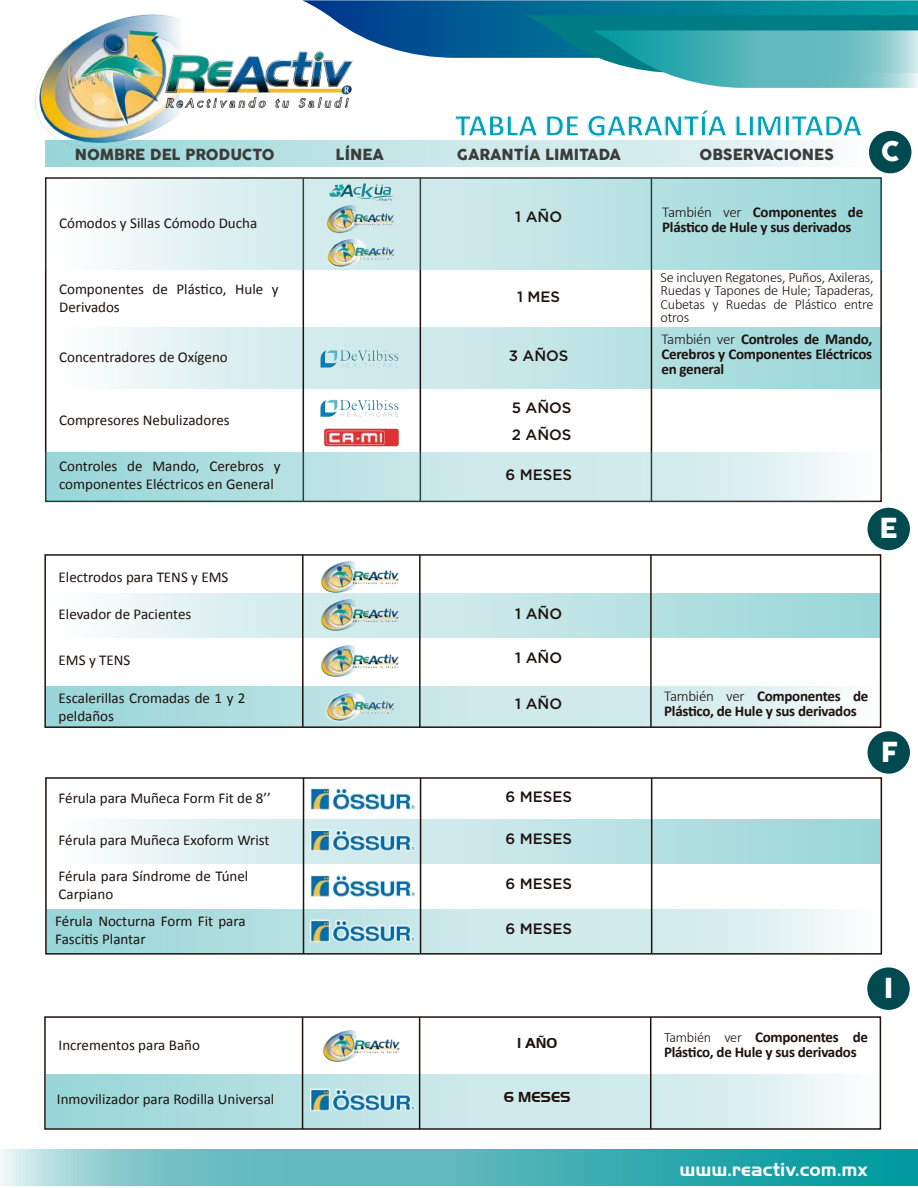
<style>
.page{position:relative;width:918px;height:1188px;background:#fff}
.page>*{position:absolute;margin:0;border:0;box-sizing:border-box;transform-origin:0 0}
.t1{font:700 31.5px "Calibri";color:#00a1ba}
.t2{font:27px "COCOGOOSE";color:#fff}
.t3{font:700 19.5px "Handel Got D";color:#fbfaf9}
.t4{font:15px/18px "Calibri";color:#1e120d}
.t5{font:700 15px/15px "Calibri";letter-spacing:-.02em;color:#1e120d}
.t6{font:500 15px/27.8px "Gotham";color:#1e120d}
.t7{font:15px "COCOGOOSE";color:#3c3c3b}
.t8{font:700 15px "Handel Got D";color:#1e120d}
.t9{font:300 14.25px/13.5px "Calibri";letter-spacing:-.02em;color:#1e120d;text-align:justify}
.s1{font-weight:300}
.s2{font-weight:300;font-size:14.25px}
</style>
<div class="page">
<svg style="left:1px;top:1149px;width:917px;height:36px;background:#53b6ba"></svg>
<svg style="left:302px;top:0;width:616px;height:88px"></svg>
<img style="left:36px;top:15px;width:318px;height:125px">
<div style="left:45px;top:327px;width:835px;height:62px;background:linear-gradient(to right,#f7fafa,#9ad6d8)"></div>
<div style="left:45px;top:140px;width:836px;height:27px;background:linear-gradient(to right,#99d5d8,#f6f9fa)"></div>
<hr style="left:303px;top:178px;width:1px;height:323px;background:#1e120d">
<hr style="left:420px;top:178px;width:1px;height:323px;background:#1e120d">
<hr style="left:651px;top:178px;width:1px;height:323px;background:#1e120d">
<div style="left:869px;top:131px;width:42px;height:42px;background:#004a50;border-radius:50%"></div>
<div style="left:45px;top:594px;width:835px;height:43px;background:linear-gradient(to right,#f7fafa,#9bd6d8)"></div>
<div style="left:47px;top:687px;width:835px;height:40px;background:linear-gradient(to right,#9cd6d9,#f1f7f8)"></div>
<img style="left:317px;top:344px;width:86px;height:27px">
<img style="left:320px;top:399px;width:79px;height:18px">
<div style="left:44px;top:554px;width:837px;height:174px;border:2px solid #1e120d"></div>
<hr style="left:302px;top:555px;width:2px;height:172px;background:#1e120d">
<hr style="left:419px;top:555px;width:2px;height:172px;background:#1e120d">
<hr style="left:650px;top:555px;width:2px;height:172px;background:#1e120d">
<img style="left:321px;top:561px;width:77px;height:33px">
<img style="left:324px;top:691px;width:71px;height:31px">
<img style="left:321px;top:600px;width:77px;height:32px">
<img style="left:321px;top:645px;width:77px;height:32px">
<div style="left:868px;top:508px;width:42px;height:42px;background:#004a50;border-radius:50%"></div>
<img style="left:323px;top:1031px;width:76px;height:31px">
<div style="left:868px;top:731px;width:42px;height:43px;background:#004a50;border-radius:50%"></div>
<div style="left:867px;top:967px;width:43px;height:43px;background:#004a50;border-radius:50%"></div>
<div style="left:45px;top:820px;width:835px;height:43px;background:linear-gradient(to right,#f7fafa,#9ad6d8)"></div>
<img style="left:310px;top:788px;width:105px;height:22px">
<img style="left:310px;top:875px;width:105px;height:22px">
<img style="left:310px;top:828px;width:105px;height:24px">
<div style="left:45px;top:179px;width:836px;height:90px;background:linear-gradient(to right,#f6f9f9,#9ad5d8)"></div>
<img style="left:326px;top:182px;width:69px;height:20px">
<img style="left:327px;top:206px;width:67px;height:28px">
<img style="left:325px;top:237px;width:71px;height:31px">
<div style="left:46px;top:453px;width:835px;height:48px;background:linear-gradient(to right,#9bd6d8,#f1f7f7)"></div>
<div style="left:47px;top:1074px;width:835px;height:54px;background:linear-gradient(to right,#9bd6d8,#f1f7f7)"></div>
<div style="left:47px;top:909px;width:835px;height:45px;background:linear-gradient(to right,#9bd6d9,#f1f7f8)"></div>
<img style="left:310px;top:919px;width:105px;height:24px">
<img style="left:310px;top:1088px;width:105px;height:24px">
<div style="left:44px;top:1016px;width:837px;height:114px;border:2px solid #1e120d"></div>
<hr style="left:302px;top:1017px;width:1px;height:112px;background:#1e120d">
<hr style="left:419px;top:1017px;width:1px;height:112px;background:#1e120d">
<hr style="left:650px;top:1017px;width:1px;height:112px;background:#1e120d">
<div style="left:45px;top:777px;width:837px;height:178px;border:2px solid #1e120d"></div>
<hr style="left:303px;top:778px;width:1px;height:176px;background:#1e120d">
<hr style="left:420px;top:778px;width:1px;height:176px;background:#1e120d">
<hr style="left:651px;top:778px;width:1px;height:176px;background:#1e120d">
<img style="left:312px;top:428px;width:101px;height:26px">
<h1 class="t1" style="left:455px;top:103px;width:408px">TABLA DE GARANTÍA LIMITADA</h1>
<p class="t7" style="left:75px;top:143px;width:201px">NOMBRE DEL PRODUCTO</p>
<p class="t7" style="left:336px;top:143px;width:50px">LÍNEA</p>
<p class="t7" style="left:457px;top:143px;width:166px">GARANTÍA LIMITADA</p>
<p class="t7" style="left:700px;top:143px;width:136px">OBSERVACIONES</p>
<h2 class="t2" style="left:881px;top:131px;width:21px">C</h2>
<p class="t4" style="left:59px;top:214px;width:200px">Cómodos y Sillas Cómodo Ducha</p>
<p class="t4" style="left:59px;top:280px;width:221px">Componentes de Plástico, Hule y<br>Derivados</p>
<p class="t4" style="left:59px;top:348px;width:170px">Concentradores de Oxígeno</p>
<p class="t4" style="left:59px;top:410px;width:172px">Compresores Nebulizadores</p>
<p class="t6" style="left:515px;top:203px;width:48px">1 AÑO</p>
<p class="t6" style="left:517px;top:282px;width:45px">1 MES</p>
<p class="t6" style="left:509px;top:342px;width:61px">3 AÑOS</p>
<p class="t6" style="left:512px;top:393px;width:61px">5 AÑOS<br>2 AÑOS</p>
<p class="t4" style="left:59px;top:457px;width:223px">Controles de Mando, Cerebros y componentes Eléctricos en General</p>
<p class="t6" style="left:505px;top:461px;width:68px">6 MESES</p>
<p class="t4" style="left:59px;top:568px;width:171px">Electrodos para TENS y EMS</p>
<p class="t4" style="left:59px;top:605px;width:134px">Elevador de Pacientes</p>
<p class="t4" style="left:59px;top:651px;width:73px">EMS y TENS</p>
<p class="t4" style="left:59px;top:688px;width:189px">Escalerillas Cromadas de 1 y 2 peldaños</p>
<p class="t6" style="left:515px;top:689px;width:48px">1 AÑO</p>
<p class="t6" style="left:515px;top:600px;width:48px">1 AÑO</p>
<p class="t6" style="left:515px;top:644px;width:48px">1 AÑO</p>
<p class="t4" style="left:59px;top:789px;width:214px">Férula para Muñeca Form Fit de 8’’</p>
<p class="t4" style="left:59px;top:830px;width:213px">Férula para Muñeca Exoform Wrist</p>
<p class="t4" style="left:59px;top:867px;width:191px">Férula para Síndrome de Túnel<br>Carpiano</p>
<p class="t6" style="left:505px;top:783px;width:68px">6 MESES</p>
<p class="t6" style="left:505px;top:824px;width:68px">6 MESES</p>
<p class="t6" style="left:505px;top:870px;width:68px">6 MESES</p>
<p class="t4" style="left:55px;top:911px;width:192px">Férula Nocturna Form Fit para<br>Fascitis Plantar</p>
<p class="t6" style="left:505px;top:914px;width:68px">6 MESES</p>
<p class="t5" style="left:662px;top:204px;width:202px"><span class="s1">También ver</span> Componentes de<br>Plástico de Hule y sus derivados</p>
<p class="t9" style="left:661px;top:270px;width:215px">Se incluyen Regatones, Puños, Axileras, Ruedas y Tapones de Hule; Tapaderas, Cubetas y Ruedas de Plástico entre otros</p>
<p class="t5" style="left:661px;top:331px;width:212px;text-align:justify"><span class="s1">También ver</span> Controles de Mando, Cerebros y Componentes Eléctricos en general</p>
<h2 class="t2" style="left:880px;top:508px;width:20px">E</h2>
<p class="t5" style="left:664px;top:688px;width:206px"><span class="s1">También ver</span> Componentes de<br>Plástico, de Hule y sus derivados</p>
<h2 class="t2" style="left:881px;top:731px;width:19px">F</h2>
<h2 class="t2" style="left:884px;top:968px;width:11px">I</h2>
<p class="t4" style="left:59px;top:1036px;width:143px">Incrementos para Baño</p>
<p class="t8" style="left:517px;top:1034px;width:42px">1 AÑO</p>
<p class="t5" style="left:664px;top:1029px;width:206px"><span class="s2">También ver</span> Componentes de<br>Plástico, de Hule y sus derivados</p>
<p class="t4" style="left:57px;top:1090px;width:219px">Inmovilizador para Rodilla Universal</p>
<p class="t8" style="left:504px;top:1088px;width:68px">6 MESES</p>
<h3 class="t3" style="left:679px;top:1158px;width:190px">www.reactiv.com.mx</h3>
</div>
